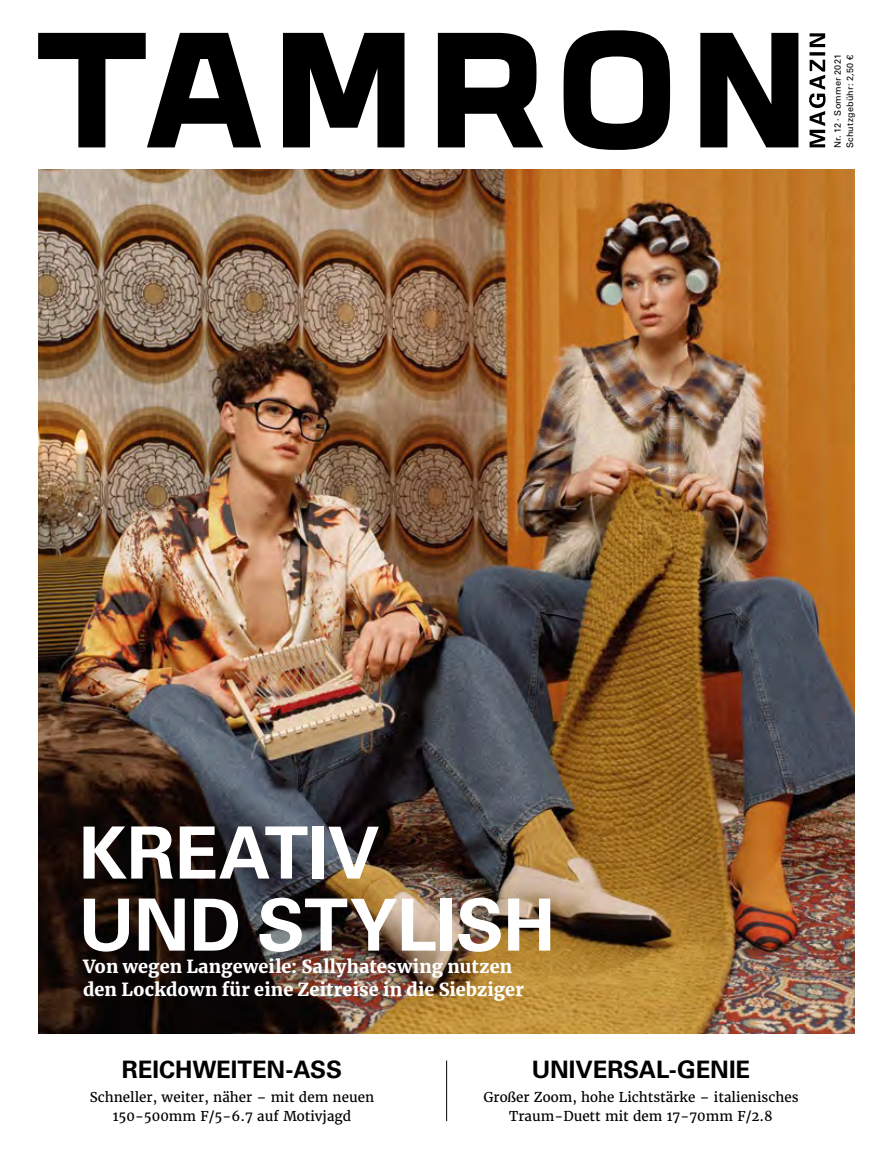
<style>
.page{position:relative;width:893px;height:1149px;background:#fff}
.page>*{position:absolute;margin:0;border:0;box-sizing:border-box;transform-origin:0 0}
.t1{font:700 72px "Univers LT Std";letter-spacing:-.01em;color:#fff}
.t2{font:700 24px "Univers LT Std";letter-spacing:-.005em;color:#000}
.t3{font:900 18px "Merriweather";letter-spacing:.01em;color:#fff}
.t4{font:13.5px/19.5px "Merriweather";color:#000;text-align:center}
.t5{font:9px/12.5px "Univers LT Std";letter-spacing:.03em;color:#000}
</style>
<div class="page">
<img style="left:38px;top:169px;width:817px;height:864px">
<svg style="left:700px;top:33px;width:98px;height:114px"></svg>
<svg style="left:283px;top:33px;width:121px;height:114px"></svg>
<svg style="left:38px;top:33px;width:223px;height:114px"></svg>
<svg style="left:564px;top:30px;width:106px;height:120px"></svg>
<svg style="left:438px;top:33px;width:105px;height:114px"></svg>
<svg style="left:809px;top:33px;width:16px;height:114px"></svg>
<hr style="left:446px;top:1060px;width:1px;height:60px;background:#000">
<p class="t5" style="left:831px;top:148px;width:95px;rotate:-90deg">Nr. 12 · Sommer 2021<br>Schutzgebühr: 2,50 €</p>
<h1 class="t1" style="left:79px;top:810px;width:302px">KREATIV</h1>
<h1 class="t1" style="left:79px;top:882px;width:478px">UND STYLISH</h1>
<h3 class="t3" style="left:83px;top:976px;width:442px">den Lockdown für eine Zeitreise in die Siebziger</h3>
<h3 class="t3" style="left:83px;top:953px;width:431px">Von wegen Langeweile: Sallyhateswing nutzen</h3>
<h2 class="t2" style="left:122px;top:1054px;width:222px">REICHWEITEN-ASS</h2>
<p class="t4" style="left:90px;top:1086px;width:286px">Schneller, weiter, näher – mit dem neuen<br>150-500mm F/5-6.7 auf Motivjagd</p>
<h2 class="t2" style="left:532px;top:1054px;width:220px">UNIVERSAL-GENIE</h2>
<p class="t4" style="left:483px;top:1086px;width:317px">Großer Zoom, hohe Lichtstärke – italienisches<br>Traum-Duett mit dem 17-70mm F/2.8</p>
</div>
